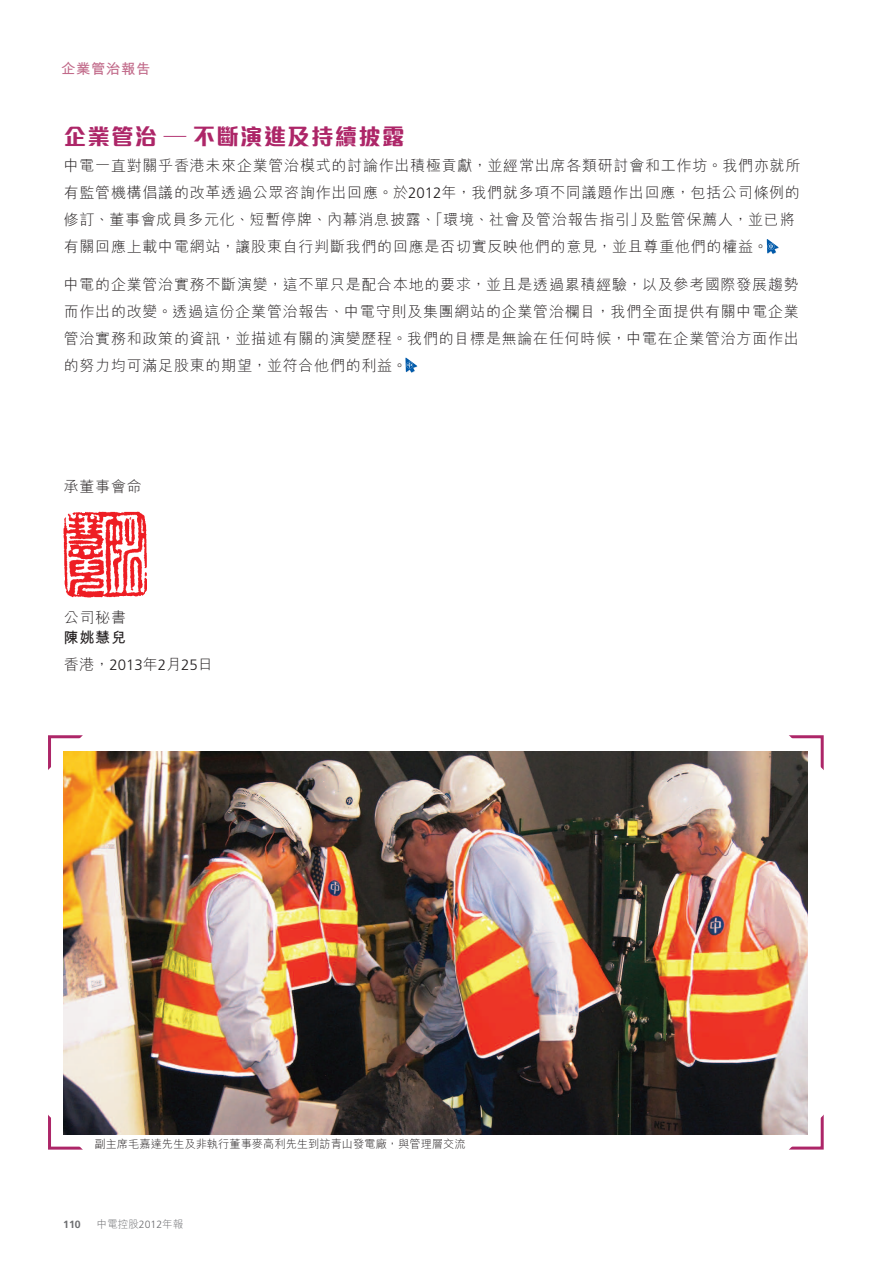
<style>
.page{position:relative;width:893px;height:1263px;background:#fff}
.page>*{position:absolute;margin:0;border:0;box-sizing:border-box;transform-origin:0 0}
.t1{font:800 22.5px "M Elle HK";letter-spacing:.05em;color:#ad2668}
.t2{font:300 15px/27px "M Hei HK";letter-spacing:.05em;color:#231f20}
.t3{font:300 15px "Frutiger LT Std";color:#231f20}
.t4{font:700 15px "M Hei HK";color:#231f20}
.t5{font:700 14.25px "M Hei HK";letter-spacing:.05em;color:#c16989}
.t6{font:300 11.25px "M Hei HK";color:#231f20}
.t7{font:300 10.5px "M Hei HK";color:#6c6d70}
.t8{font:700 10.5px "Frutiger LT Std";color:#6c6d70}
.s1{font-family:"Frutiger LT Std"}
.s2{font-family:"M Hei HK"}
</style>
<div class="page">
<svg style="left:767px;top:239px;width:12px;height:15px"></svg>
<svg style="left:405px;top:358px;width:13px;height:15px"></svg>
<img style="left:64px;top:512px;width:83px;height:85px">
<svg style="left:48px;top:735px;width:35px;height:40px"></svg>
<svg style="left:784px;top:1114px;width:40px;height:36px"></svg>
<svg style="left:48px;top:1109px;width:40px;height:41px"></svg>
<svg style="left:789px;top:735px;width:35px;height:35px"></svg>
<img style="left:64px;top:751px;width:744px;height:383px">
<p class="t5" style="left:61px;top:59px;width:91px">企業管治報告</p>
<h1 class="t1" style="left:64px;top:119px;width:342px">企業管治 — 不斷演進及持續披露</h1>
<p class="t2" style="left:64px;top:151px;width:738px">中電一直對關乎香港未來企業管治模式的討論作出積極貢獻，並經常出席各類研討會和工作坊。我們亦就所有監管機構倡議的改革透過公眾咨詢作出回應。於<span class="s1">2012</span>年，我們就多項不同議題作出回應，包括公司條例的修訂、董事會成員多元化、短暫停牌、內幕消息披露、「環境、社會及管治報告指引」及監管保薦人，並已將有關回應上載中電網站，讓股東自行判斷我們的回應是否切實反映他們的意見，並且尊重他們的權益。</p>
<p class="t2" style="left:64px;top:270px;width:737px;text-align:justify">中電的企業管治實務不斷演變，這不單只是配合本地的要求，並且是透過累積經驗，以及參考國際發展趨勢而作出的改變。透過這份企業管治報告、中電守則及集團網站的企業管治欄目，我們全面提供有關中電企業管治實務和政策的資訊，並描述有關的演變歷程。我們的目標是無論在任何時候，中電在企業管治方面作出的努力均可滿足股東的期望，並符合他們的利益。</p>
<p class="t2" style="left:64px;top:473px;width:79px">承董事會命</p>
<p class="t2" style="left:64px;top:604px;width:64px">公司秘書</p>
<p class="t4" style="left:64px;top:627px;width:64px">陳姚慧兒</p>
<p class="t3" style="left:64px;top:657px;width:151px"><span class="s2">香港，</span>2013<span class="s2">年</span>2<span class="s2">月</span>25<span class="s2">日</span></p>
<p class="t6" style="left:94px;top:1136px;width:373px">副主席毛嘉達先生及非執行董事麥高利先生到訪青山發電廠，與管理層交流</p>
<p class="t8" style="left:63px;top:1218px;width:19px">110</p>
<p class="t7" style="left:97px;top:1216px;width:88px">中電控股<span class="s1">2012</span>年報</p>
</div>
